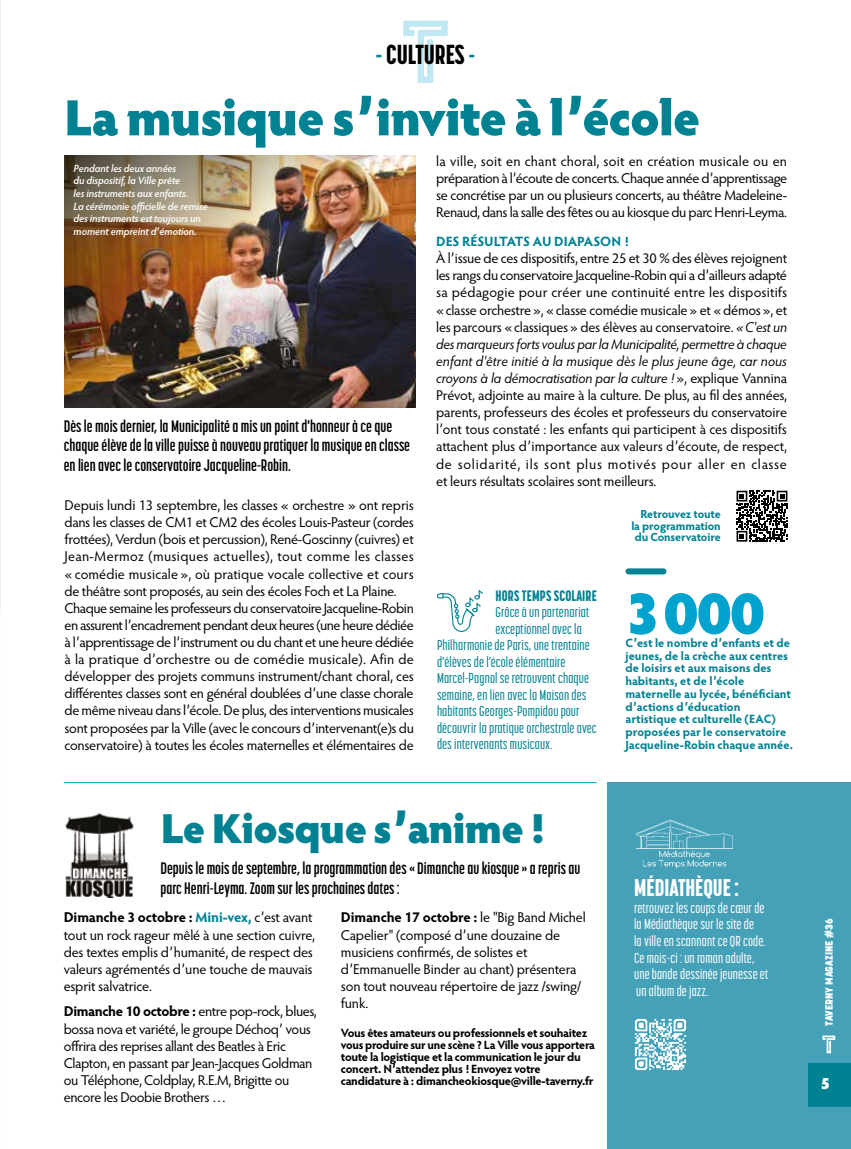
<style>
.page{position:relative;width:851px;height:1149px;background:#fff}
.page>*{position:absolute;margin:0;border:0;box-sizing:border-box;transform-origin:0 0}
.t1{font:900 60.75px "Hypatia Sans Pro";color:#00a3cd}
.t2{font:900 51px "Hypatia Sans Pro";letter-spacing:-.025em;color:#008292}
.t3{font:900 42px "Hypatia Sans Pro";letter-spacing:-.025em;color:#008292}
.t4{font:800 27.15px "Korolev Compressed";color:#000}
.t5{font:800 24px "Korolev Compressed";color:#fff}
.t6{font:700 16.5px/19.5px "Korolev Compressed";color:#000}
.t7{font:900 16.5px "Hypatia Sans Pro";color:#fff}
.t8{font:800 15px "Korolev Compressed";letter-spacing:.01em;color:#008292}
.t9{font:14.25px/17.1px "Hypatia Sans Pro";letter-spacing:-.02em;color:#000}
.t10{font:500 14.25px "Korolev Compressed";letter-spacing:.01em;color:#008292}
.t11{font:500 14.25px/16.5px "Korolev Compressed";letter-spacing:.01em;color:#fff}
.t12{font:700 13.5px "Hypatia Sans Pro";letter-spacing:-.01em;color:#008292}
.t13{font:700 12px/12.8px "Hypatia Sans Pro";color:#008292}
.t14{font:700 12px/12px "Hypatia Sans Pro";letter-spacing:-.025em;color:#000}
.t15{font:700 11.7px/11.7px "Hypatia Sans Pro";letter-spacing:-.02em;color:#008292;text-align:justify}
.t16{font:italic 600 10.5px/12.6px "Hypatia Sans Pro";letter-spacing:-.01em;color:#fff}
.t17{font:800 10.5px "Korolev";color:#fff}
.s1{color:#008292}
.s2{font-style:italic}
.s3{font-weight:700}
.s4{font-weight:700;color:#008292}
</style>
<div class="page">
<div style="left:607px;top:782px;width:243px;height:366px;background:#45a1b8"></div>
<img style="left:635px;top:1019px;width:51px;height:51px">
<img style="left:636px;top:819px;width:97px;height:50px">
<img style="left:0;top:0;width:1px;height:1148px">
<hr style="left:0;top:610px;width:1px;height:538px;background:#fff">
<svg style="left:403px;top:21px;width:45px;height:62px"></svg>
<hr style="left:64px;top:782px;width:532px;height:1px;background:#00a3cd">
<img style="left:65px;top:813px;width:69px;height:83px">
<div style="left:628px;top:568px;width:35px;height:6px;background:#008292"></div>
<img style="left:64px;top:155px;width:351px;height:252px">
<img style="left:64px;top:155px;width:292px;height:233px">
<svg style="left:437px;top:590px;width:46px;height:41px"></svg>
<svg style="left:736px;top:490px;width:52px;height:52px"></svg>
<svg style="left:736px;top:490px;width:51px;height:51px"></svg>
<div style="left:808px;top:1062px;width:42px;height:44px;background:#008292"></div>
<svg style="left:822px;top:1035px;width:13px;height:17px"></svg>
<h3 class="t4" style="left:376px;top:38px;width:101px"><span class="s1">-</span> CULTURES <span class="s1">-</span></h3>
<h2 class="t2" style="left:64px;top:80px;width:637px">La musique s’invite à l’école</h2>
<p class="t16" style="left:74px;top:161px;width:136px">Pendant les deux années<br>du dispositif, la Ville prête<br>les instruments aux enfants.<br>La cérémonie officielle de remise des instruments est toujours un moment empreint d’émotion.</p>
<p class="t6" style="left:64px;top:416px;width:348px">Dès le mois dernier, la Municipalité a mis un point d'honneur à ce que chaque élève de la ville puisse à nouveau pratiquer la musique en classe en lien avec le conservatoire Jacqueline-Robin.</p>
<p class="t9" style="left:64px;top:496px;width:351px">Depuis lundi 13 septembre, les classes « orchestre » ont repris dans les classes de CM1 et CM2 des écoles Louis-Pasteur (cordes frottées), Verdun (bois et percussion), René-Goscinny (cuivres) et Jean-Mermoz (musiques actuelles), tout comme les classes «comédie musicale», où pratique vocale collective et cours de théâtre sont proposés, au sein des écoles Foch et La Plaine.<br>Chaque semaine les professeurs du conservatoire Jacqueline-Robin en assurent l’encadrement pendant deux heures (une heure dédiée à l’apprentissage de l’instrument ou du chant et une heure dédiée à la pratique d’orchestre ou de comédie musicale). Afin de développer des projets communs instrument/chant choral, ces différentes classes sont en général doublées d’une classe chorale de même niveau dans l’école. De plus, des interventions musicales sont proposées par la Ville (avec le concours d’intervenant(e)s du conservatoire) à toutes les écoles maternelles et élémentaires de</p>
<p class="t9" style="left:436px;top:152px;width:352px;text-align:justify">la ville, soit en chant choral, soit en création musicale ou en préparation à l’écoute de concerts. Chaque année d’apprentissage se concrétise par un ou plusieurs concerts, au théâtre Madeleine-Renaud, dans la salle des fêtes ou au kiosque du parc Henri-Leyma.</p>
<p class="t12" style="left:436px;top:232px;width:194px">DES RÉSULTATS AU DIAPASON !</p>
<p class="t9" style="left:436px;top:249px;width:352px;text-align:justify">À l’issue de ces dispositifs, entre 25 et 30 % des élèves rejoignent les rangs du conservatoire Jacqueline-Robin qui a d’ailleurs adapté sa pédagogie pour créer une continuité entre les dispositifs «classe orchestre», «classe comédie musicale» et «démos», et les parcours «classiques» des élèves au conservatoire. <span class="s2">«C'est un des marqueurs forts voulus par la Municipalité, permettre à chaque enfant d'être initié à la musique dès le plus jeune âge, car nous croyons à la démocratisation par la culture !</span>», explique Vannina Prévot, adjointe au maire à la culture. De plus, au fil des années, parents, professeurs des écoles et professeurs du conservatoire l’ont tous constaté : les enfants qui participent à ces dispositifs attachent plus d’importance aux valeurs d’écoute, de respect, de solidarité, ils sont plus motivés pour aller en classe et leurs résultats scolaires sont meilleurs.</p>
<p class="t8" style="left:495px;top:586px;width:103px">HORS TEMPS SCOLAIRE</p>
<p class="t10" style="left:495px;top:604px;width:95px">Grâce à un partenariat</p>
<p class="t10" style="left:495px;top:620px;width:88px">exceptionnel avec la</p>
<p class="t10" style="left:437px;top:637px;width:154px">Philharmonie de Paris, une trentaine</p>
<p class="t10" style="left:437px;top:653px;width:130px">d’élèves de l’école élémentaire</p>
<p class="t10" style="left:437px;top:670px;width:154px">Marcel-Pagnol se retrouvent chaque</p>
<p class="t10" style="left:437px;top:686px;width:151px">semaine, en lien avec la Maison des</p>
<p class="t10" style="left:437px;top:703px;width:144px">habitants Georges-Pompidou pour</p>
<p class="t10" style="left:437px;top:719px;width:161px">découvrir la pratique orchestrale avec</p>
<p class="t10" style="left:437px;top:736px;width:117px">des intervenants musicaux.</p>
<p class="t15" style="left:631px;top:507px;width:91px;text-indent:9px">Retrouvez toute la programmation du Conservatoire</p>
<h1 class="t1" style="left:625px;top:568px;width:142px">3000</h1>
<p class="t13" style="left:625px;top:635px;width:169px">C’est le nombre d’enfants et de jeunes, de la crèche aux centres de loisirs et aux maisons des habitants, et de l’école maternelle au lycée, bénéficiant d’actions d’éducation artistique et culturelle (EAC) proposées par le conservatoire<br>Jacqueline-Robin chaque année.</p>
<h3 class="t3" style="left:160px;top:796px;width:386px">Le Kiosque s’anime!</h3>
<p class="t6" style="left:160px;top:858px;width:421px">Depuis le mois de septembre, la programmation des « Dimanche au kiosque» a repris au parc Henri-Leyma. Zoom sur les prochaines dates :</p>
<p class="t9" style="left:64px;top:908px;width:253px"><span class="s3">Dimanche 3 octobre :</span> <span class="s4">Mini-vex,</span> c’est avant tout un rock rageur mêlé à une section cuivre, des textes emplis d’humanité, de respect des valeurs agrémentés d’une touche de mauvais esprit salvatrice.</p>
<p class="t9" style="left:64px;top:1002px;width:254px"><span class="s3">Dimanche 10 octobre :</span> entre pop-rock, blues, bossa nova et variété, le groupe Déchoq’ vous offrira des reprises allant des Beatles à Eric Clapton, en passant par Jean-Jacques Goldman ou Téléphone, Coldplay, R.E.M, Brigitte ou encore les Doobie Brothers …</p>
<p class="t9" style="left:341px;top:908px;width:246px"><span class="s3">Dimanche 17 octobre :</span> le "Big Band Michel Capelier" (composé d’une douzaine de musiciens confirmés, de solistes et d’Emmanuelle Binder au chant) présentera son tout nouveau répertoire de jazz /swing/ funk.</p>
<p class="t14" style="left:341px;top:1025px;width:255px">Vous êtes amateurs ou professionnels et souhaitez vous produire sur une scène ? La Ville vous apportera toute la logistique et la communication le jour du concert. N’attendez plus ! Envoyez votre candidature à : dimancheokiosque@ville-taverny.fr</p>
<h3 class="t5" style="left:634px;top:873px;width:106px">MÉDIATHÈQUE :</h3>
<p class="t11" style="left:634px;top:899px;width:136px">retrouvez les coups de cœur de la Médiathèque sur le site de<br>la ville en scannant ce QR code.<br>Ce mois-ci : un roman adulte, une bande dessinée jeunesse et un album de jazz.</p>
<p class="t17" style="left:822px;top:1025px;width:109px;rotate:-90deg">TAVERNY MAGAZINE #36</p>
<p class="t7" style="left:820px;top:1070px;width:11px">5</p>
</div>
